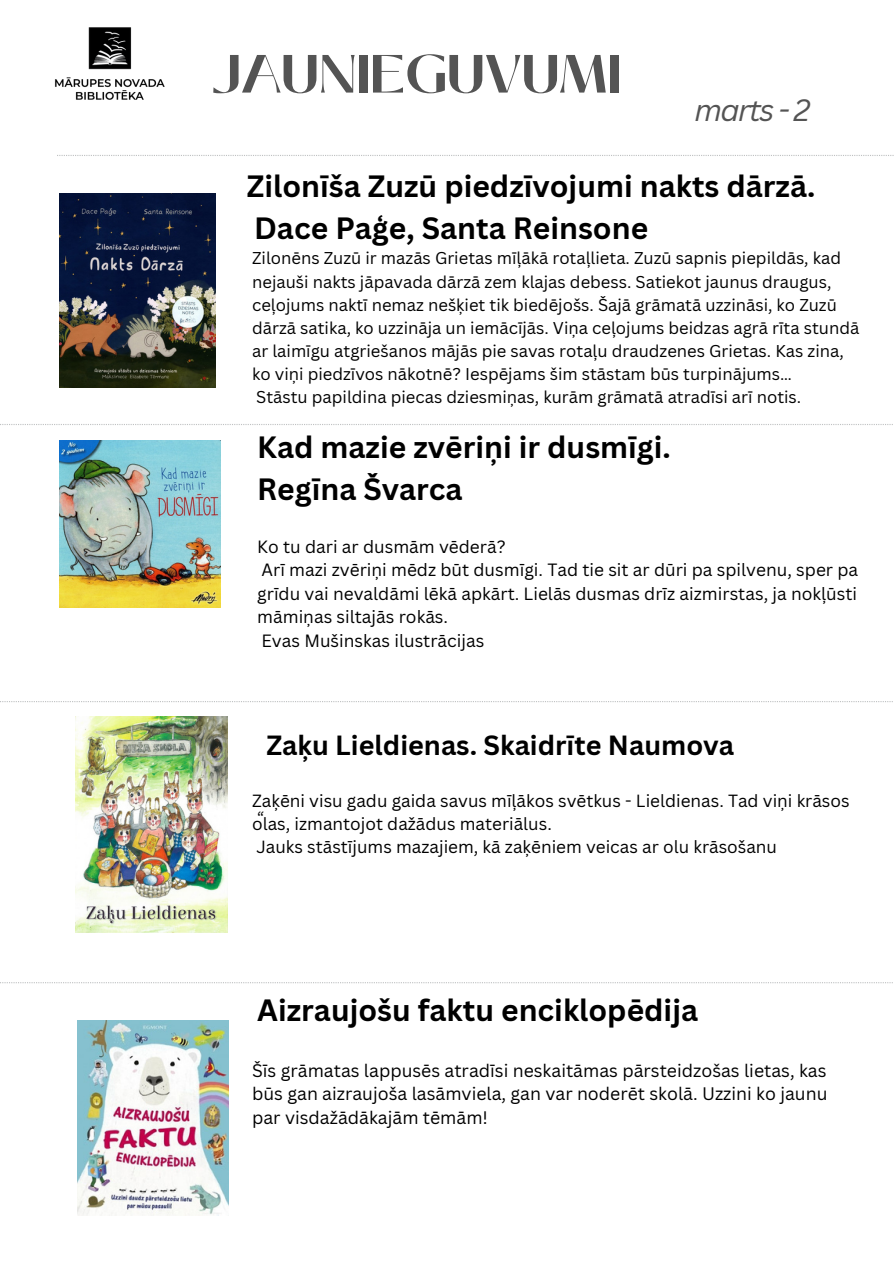
<style>
.page{position:relative;width:894px;height:1264px;background:#fff}
.page>*{position:absolute;margin:0;border:0;box-sizing:border-box;transform-origin:0 0}
.t1{font:700 53.55px "Black Mango";color:#545454}
.t2{font:700 30px/41.7px "Canva Sans";color:#000}
.t3{font:italic 30px "Canva Sans";letter-spacing:-.055em;color:#545454}
.t4{font:700 27px "Canva Sans";color:#000}
.t5{font:17.7px/23.7px "Canva Sans";color:#000;text-align:justify}
.t6{font:17.25px/23.7px "Canva Sans";color:#000}
.t7{font:17.1px/23px "Canva Sans";color:#000}
.t8{font:16.65px/23.1px "Canva Sans";color:#000}
.t9{font:15.75px "Canva Sans";color:#000}
</style>
<div class="page">
<svg style="left:57px;top:155px;width:836px;height:1px"></svg>
<svg style="left:0;top:701px;width:892px;height:1px"></svg>
<svg style="left:0;top:982px;width:892px;height:1px"></svg>
<svg style="left:0;top:424px;width:892px;height:1px"></svg>
<img style="left:54px;top:27px;width:111px;height:73px">
<img style="left:59px;top:193px;width:156px;height:194px">
<img style="left:60px;top:440px;width:160px;height:168px">
<img style="left:76px;top:716px;width:152px;height:216px">
<img style="left:77px;top:1020px;width:151px;height:195px">
<h1 class="t1" style="left:212px;top:34px;width:411px">JAUNIEGUVUMI</h1>
<h2 class="t3" style="left:694px;top:89px;width:117px">marts - 2</h2>
<h2 class="t2" style="left:247px;top:165px;width:569px">Zilonīša Zuzū piedzīvojumi nakts dārzā.<br>Dace Paģe, Santa Reinsone</h2>
<p class="t8" style="left:252px;top:246px;width:608px">Zilonēns Zuzū ir mazās Grietas mīļākā rotaļlieta. Zuzū sapnis piepildās, kad nejauši nakts jāpavada dārzā zem klajas debess. Satiekot jaunus draugus, ceļojums naktī nemaz nešķiet tik biedējošs. Šajā grāmatā uzzināsi, ko Zuzū dārzā satika, ko uzzināja un iemācījās. Viņa ceļojums beidzas agrā rīta stundā ar laimīgu atgriešanos mājās pie savas rotaļu draudzenes Grietas. Kas zina, ko viņi piedzīvos nākotnē? Iespējams šim stāstam būs turpinājums…<br>Stāstu papildina piecas dziesmiņas, kurām grāmatā atradīsi arī notis.</p>
<h2 class="t2" style="left:257px;top:426px;width:415px">Kad mazie zvēriņi ir dusmīgi.<br>Regīna Švarca</h2>
<p class="t6" style="left:257px;top:534px;width:602px">Ko tu dari ar dusmām vēderā?<br>Arī mazi zvēriņi mēdz būt dusmīgi. Tad tie sit ar dūri pa spilvenu, sper pa grīdu vai nevaldāmi lēkā apkārt. Lielās dusmas drīz aizmirstas, ja nokļūsti māmiņas siltajās rokās.<br>Evas Mušinskas ilustrācijas</p>
<h3 class="t4" style="left:266px;top:725px;width:469px">Zaķu Lieldienas. Skaidrīte Naumova</h3>
<p class="t7" style="left:252px;top:788px;width:599px">Zaķēni visu gadu gaida savus mīļākos svētkus - Lieldienas. Tad viņi krāsos olas, izmantojot dažādus materiālus.<br>Jauks stāstījums mazajiem, kā zaķēniem veicas ar olu krāsošanu</p>
<p class="t9" style="left:257px;top:805px;width:9px">“</p>
<h2 class="t2" style="left:257px;top:988px;width:442px">Aizraujošu faktu enciklopēdija</h2>
<p class="t5" style="left:252px;top:1058px;width:576px">Šīs grāmatas lappusēs atradīsi neskaitāmas pārsteidzošas lietas, kas būs gan aizraujoša lasāmviela, gan var noderēt skolā. Uzzini ko jaunu par visdažādākajām tēmām!</p>
</div>
